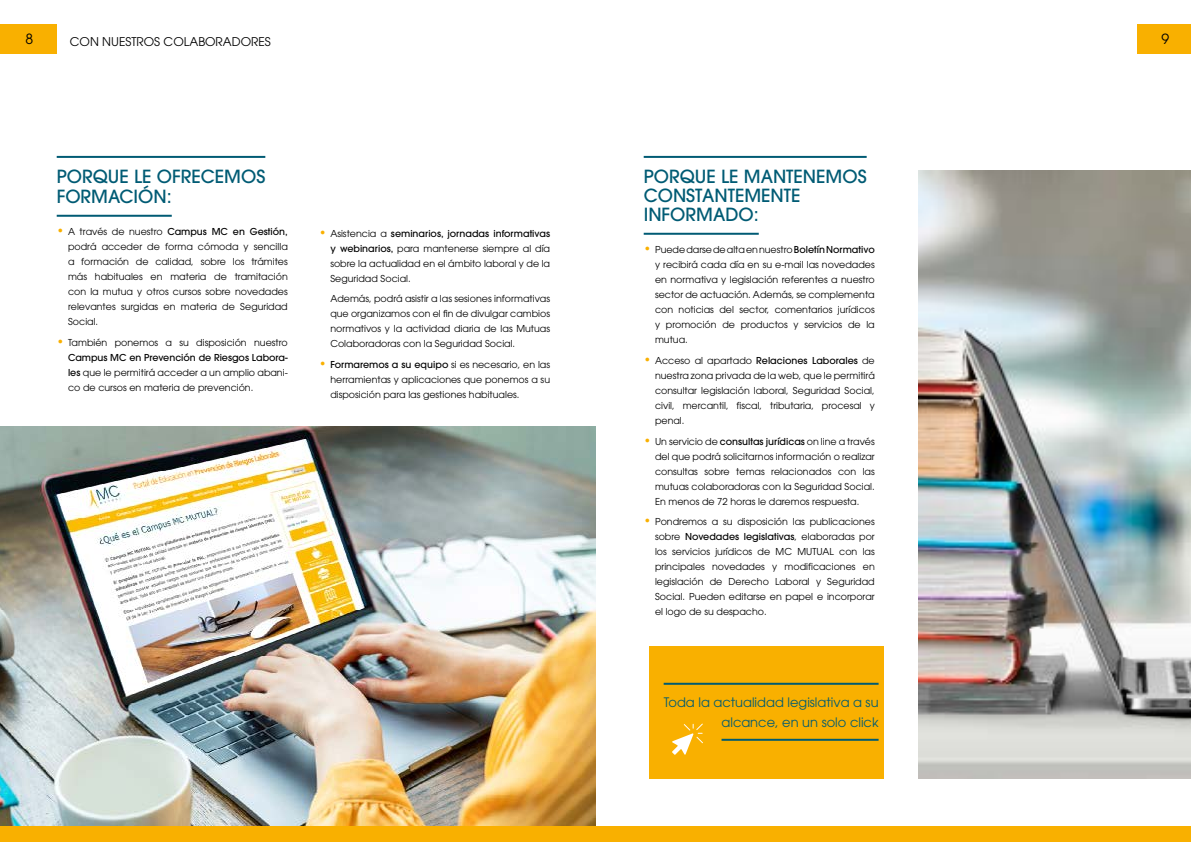
<style>
.page{position:relative;width:1191px;height:842px;background:#fff}
.page>*{position:absolute;margin:0;border:0;box-sizing:border-box;transform-origin:0 0}
.t1{font:500 18px/19px "ITC Avant Garde Std";color:#005b74}
.t2{font:14px "ITC Avant Garde Pro";color:#000}
.t3{font:13px/20px "ITC Avant Garde Pro";color:#005b72;text-align:right}
.t4{font:12px "ITC Avant Garde Pro";color:#000}
.t5{font:9.5px/15px "ITC Avant Garde Pro";color:#000;text-align:justify}
.t6{font:500 9.5px "ITC Avant Garde Std";color:#000}
.s1{font-size:12px;color:#f9b000}
.s2{font-family:"ITC Avant Garde Pro";font-weight:400}
.s3{font-family:"ITC Avant Garde Std";font-weight:500;font-size:12px;color:#f9b000}
.s4{font-family:"ITC Avant Garde Std";font-weight:500}
</style>
<div class="page">
<hr style="left:643px;top:156px;width:223px;height:2px;background:#005b74">
<hr style="left:643px;top:233px;width:115px;height:2px;background:#005b74">
<img style="left:0;top:427px;width:595px;height:399px">
<hr style="left:57px;top:156px;width:208px;height:2px;background:#005b74">
<hr style="left:57px;top:215px;width:115px;height:2px;background:#005b74">
<div style="left:649px;top:646px;width:235px;height:133px;background:#f9b000"></div>
<hr style="left:663px;top:683px;width:215px;height:2px;background:#005b72">
<hr style="left:721px;top:739px;width:157px;height:2px;background:#005b72">
<svg style="left:672px;top:723px;width:31px;height:32px"></svg>
<img style="left:918px;top:170px;width:273px;height:609px">
<div style="left:0;top:24px;width:57px;height:30px;background:#f9b000"></div>
<div style="left:1137px;top:24px;width:54px;height:30px;background:#f9b000"></div>
<div style="left:0;top:826px;width:1191px;height:16px;background:#f9b000"></div>
<h2 class="t2" style="left:25px;top:30px;width:9px">8</h2>
<p class="t4" style="left:70px;top:34px;width:202px">CON NUESTROS COLABORADORES</p>
<h2 class="t2" style="left:1161px;top:30px;width:9px">9</h2>
<h1 class="t1" style="left:57px;top:167px;width:210px;line-height:20px">PORQUE LE OFRECEMOS<br>FORMACIÓN:</h1>
<p class="t6" style="left:57px;top:226px;width:233px"><span class="s1">•</span> <span class="s2">A través de nuestro</span> Campus MC en Gestión,</p>
<p class="t5" style="left:68px;top:239px;width:221px">podrá acceder de forma cómoda y sencilla a formación de calidad, sobre los trámites más habituales en materia de tramitación con la mutua y otros cursos sobre novedades relevantes surgidas en materia de Seguridad Social.</p>
<p class="t5" style="left:57px;top:335px;width:233px"><span class="s3">•</span> También ponemos a su disposición nuestro</p>
<p class="t6" style="left:68px;top:352px;width:221px">Campus MC en Prevención de Riesgos Labora-</p>
<p class="t5" style="left:68px;top:365px;width:221px"><span class="s4">les</span> que le permitirá acceder a un amplio abani&shy;co de cursos en materia de prevención.</p>
<p class="t6" style="left:319px;top:227px;width:233px"><span class="s1">•</span> <span class="s2">Asistencia a</span> seminarios, jornadas informativas</p>
<p class="t5" style="left:330px;top:241px;width:221px"><span class="s4">y webinarios,</span> para mantenerse siempre al día sobre la actualidad en el ámbito laboral y de la Seguridad Social.</p>
<p class="t5" style="left:330px;top:291px;width:221px">Además, podrá asistir a las sesiones informativas que organizamos con el fin de divulgar cambios normativos y la actividad diaria de las Mutuas Colaboradoras con la Seguridad Social.</p>
<p class="t6" style="left:319px;top:358px;width:233px"><span class="s1">•</span> Formaremos a su equipo <span class="s2">si es necesario, en las</span></p>
<p class="t5" style="left:330px;top:372px;width:221px">herramientas y aplicaciones que ponemos a su disposición para las gestiones habituales.</p>
<h1 class="t1" style="left:643px;top:167px;width:224px">PORQUE LE MANTENEMOS<br>CONSTANTEMENTE<br>INFORMADO:</h1>
<p class="t5" style="left:655px;top:242px;width:221px;text-indent:-11px"><span class="s3">•</span> Puede darse de alta en nuestro <span class="s4">Boletín Normativo </span>y recibirá cada día en su e-mail las novedades en normativa y legislación referentes a nuestro sector de actuación. Además, se complementa con noticias del sector, comentarios jurídicos y promoción de productos y servicios de la mutua.</p>
<p class="t6" style="left:643px;top:355px;width:233px"><span class="s1">•</span> <span class="s2">Acceso al apartado</span> Relaciones Laborales <span class="s2">de</span></p>
<p class="t5" style="left:655px;top:368px;width:221px">nuestra zona privada de la web, que le permitirá consultar legislación laboral, Seguridad Social, civil, mercantil, fiscal, tributaria, procesal y penal.</p>
<p class="t5" style="left:655px;top:434px;width:221px;text-indent:-11px"><span class="s3">•</span> Un servicio de <span class="s4">consultas jurídicas</span> on line a través del que podrá solicitarnos información o realizar consultas sobre temas relacionados con las mutuas colaboradoras con la Seguridad Social.<br>En menos de 72 horas le daremos respuesta.</p>
<p class="t5" style="left:643px;top:514px;width:233px"><span class="s3">•</span> Pondremos a su disposición las publicaciones</p>
<p class="t6" style="left:655px;top:531px;width:221px"><span class="s2">sobre</span> Novedades legislativas<span class="s2">, elaboradas por</span></p>
<p class="t5" style="left:655px;top:544px;width:221px">los servicios jurídicos de MC MUTUAL con las principales novedades y modificaciones en legislación de Derecho Laboral y Seguridad Social. Pueden editarse en papel e incorporar el logo de su despacho.</p>
<h3 class="t3" style="left:663px;top:692px;width:216px">Toda la actualidad legislativa a su alcance, en un solo click</h3>
</div>
